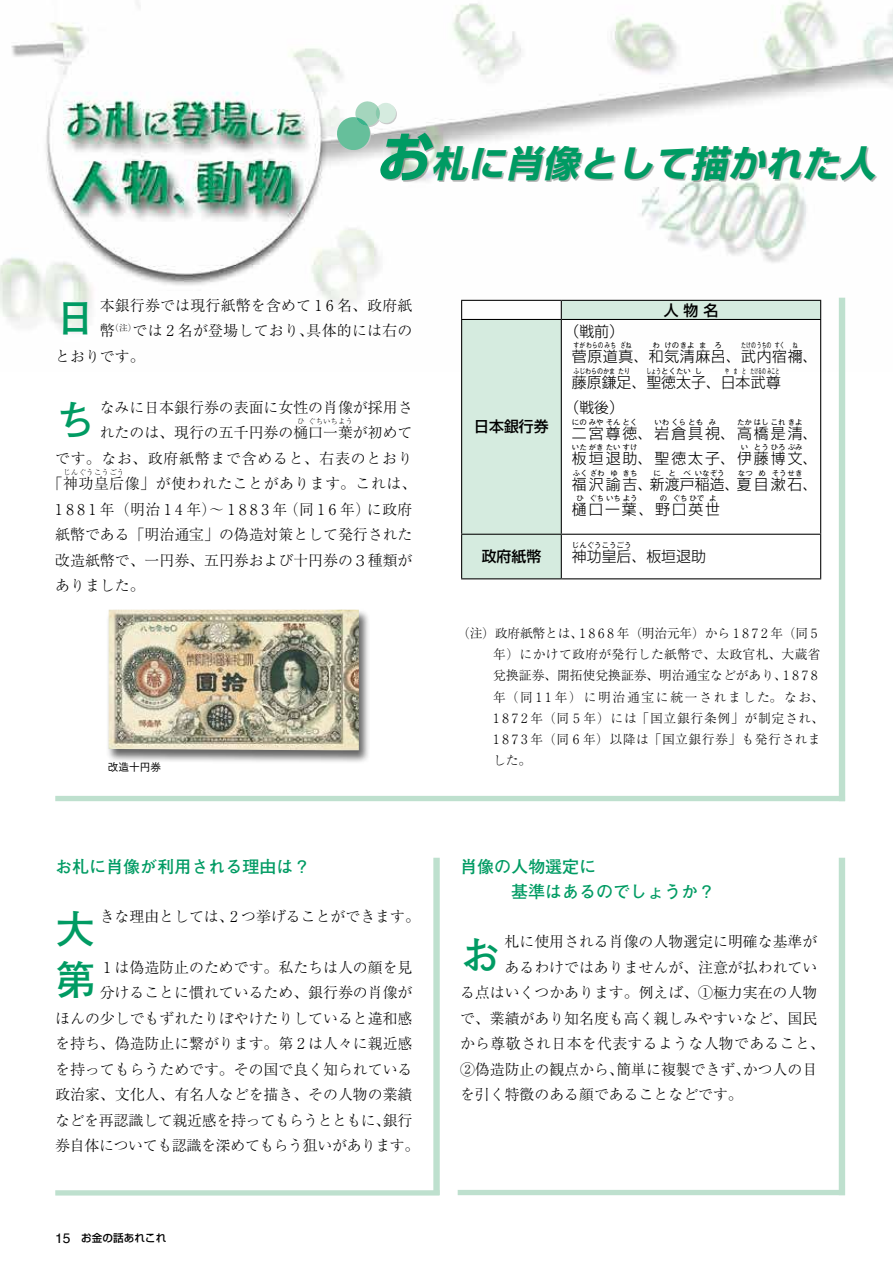
<style>
.page{position:relative;width:893px;height:1263px;background:#fff}
.page>*{position:absolute;margin:0;border:0;box-sizing:border-box;transform-origin:0 0}
.t1{font:700 40.35px "Futo Go B101 Pro";color:#009b63}
.t2{font:italic 700 36.15px "Shin Go Pro";color:#009b63}
.t3{font:700 16.95px/25.5px "Futo Go B101 Pro";color:#009b63}
.t4{font:300 14.85px/25.5px "Ryumin Pro";color:#000}
.t5{font:300 14.85px "Ryumin Pro";letter-spacing:-.02em;color:#000}
.t6{font:300 14.85px/25.5px "Shin Go Pro";letter-spacing:.135em;color:#000}
.t7{font:300 14.85px/25.5px "Ryumin Pro";letter-spacing:.035em;color:#000;text-align:center}
.t8{font:300 14.85px "Ryumin Pro";letter-spacing:.025em;color:#000}
.t9{font:300 14.85px "Ryumin Pro";letter-spacing:.02em;color:#000}
.t10{font:300 14.85px "Shin Go Pro";color:#000}
.t11{font:300 14.85px/25.5px "Shin Go Pro";letter-spacing:.04em;color:#000}
.t12{font:500 14.85px "Shin Go Pro";color:#000}
.t13{font:300 14.85px "Shin Go Pro";letter-spacing:.12em;color:#000}
.t14{font:300 12.75px/21.3px "Ryumin Pro";letter-spacing:.03em;color:#000}
.t15{font:500 10.65px "Shin Go Pro";color:#000}
.t16{font:500 10.65px "Gothic BBB Pro";color:#000}
.t17{font:300 7.5px "Shin Go Pro";color:#000}
.t18{font:300 7.5px "Ryumin Pro";color:#000}
.t19{font:300 7.5px "Shin Go Pro";color:#000;scale:.52 1}
.t20{font:300 7.5px "Shin Go Pro";color:#000;scale:.77 1}
.t21{font:300 7.5px "Shin Go Pro";color:#000;scale:.66 1}
.t22{font:300 7.5px "Shin Go Pro";color:#000;scale:.81 1}
.t23{font:300 7.5px "Shin Go Pro";color:#000;scale:.67 1}
.s1{font-size:53.1px}
.s2{font-family:"Helvetica";font-weight:400;font-size:13.8px}
</style>
<div class="page">
<img style="left:0;top:0;width:893px;height:371px">
<div style="left:433px;top:858px;width:7px;height:337px;background:#bee0ce"></div>
<div style="left:55px;top:1190px;width:384px;height:5px;background:#bee0ce"></div>
<svg style="left:336px;top:101px;width:62px;height:52px"></svg>
<div style="left:382px;top:134px;width:511px;height:48px;background:#000;opacity:.3"></div>
<div style="left:106px;top:609px;width:264px;height:155px;background:#000;opacity:.6"></div>
<img style="left:109px;top:610px;width:250px;height:140px">
<div style="left:839px;top:298px;width:6px;height:503px;background:#bee0ce"></div>
<div style="left:55px;top:796px;width:790px;height:5px;background:#bee0ce"></div>
<div style="left:839px;top:858px;width:6px;height:337px;background:#bee0ce"></div>
<div style="left:458px;top:1190px;width:387px;height:5px;background:#bee0ce"></div>
<svg style="left:462px;top:301px;width:358px;height:277px"></svg>
<hr style="left:461px;top:300px;width:100px;height:1px;background:#000">
<svg style="left:461px;top:301px;width:1px;height:18px"></svg>
<hr style="left:561px;top:300px;width:260px;height:1px;background:#000">
<svg style="left:561px;top:301px;width:1px;height:18px"></svg>
<svg style="left:820px;top:301px;width:1px;height:18px"></svg>
<hr style="left:461px;top:319px;width:100px;height:1px;background:#000">
<hr style="left:461px;top:320px;width:1px;height:214px;background:#000">
<hr style="left:561px;top:319px;width:260px;height:1px;background:#000">
<hr style="left:561px;top:320px;width:1px;height:214px;background:#000">
<hr style="left:820px;top:320px;width:1px;height:214px;background:#000">
<hr style="left:461px;top:534px;width:100px;height:1px;background:#000">
<hr style="left:461px;top:535px;width:1px;height:43px;background:#000">
<hr style="left:561px;top:534px;width:260px;height:1px;background:#000">
<hr style="left:561px;top:535px;width:1px;height:43px;background:#000">
<hr style="left:820px;top:535px;width:1px;height:43px;background:#000">
<hr style="left:461px;top:578px;width:100px;height:1px;background:#000">
<hr style="left:561px;top:578px;width:260px;height:1px;background:#000">
<h2 class="t2" style="left:375px;top:135px;width:512px"><span class="s1">お</span>札に肖像として描かれた人</h2>
<h1 class="t1" style="left:55px;top:286px;width:42px">日</h1>
<p class="t4" style="left:100px;top:291px;width:314px">本銀行券では現行紙幣を含めて 1 6 名、政府紙</p>
<p class="t9" style="left:100px;top:319px;width:314px">幣<sup>（注）</sup>では₂名が登場しており、具体的には右の</p>
<p class="t4" style="left:55px;top:342px;width:91px">とおりです。</p>
<h1 class="t1" style="left:55px;top:388px;width:42px">ち</h1>
<p class="t4" style="left:100px;top:393px;width:314px">なみに日本銀行券の表面に女性の肖像が採用されたのは、現行の五千円券の樋口一葉が初めて</p>
<p class="t18" style="left:297px;top:416px;width:9px">ひ</p>
<p class="t18" style="left:308px;top:416px;width:46px">ぐちいちよう</p>
<p class="t7" style="left:48px;top:444px;width:370px">です。なお、政府紙幣まで含めると、右表のとおり「神功皇后像」が使われたことがあります。これは、</p>
<p class="t18" style="left:63px;top:467px;width:63px">じんぐうこうごう</p>
<p class="t4" style="left:55px;top:495px;width:359px;text-align:justify">1881年（明治14年）〜1883年（同16年）に政府紙幣である「明治通宝」の偽造対策として発行された改造紙幣で、一円券、五円券および十円券の３種類がありました。</p>
<p class="t16" style="left:108px;top:758px;width:55px">改造十円券</p>
<p class="t3" style="left:55px;top:851px;width:257px">お札に肖像が利用される理由は？</p>
<h1 class="t1" style="left:55px;top:897px;width:42px">大</h1>
<p class="t4" style="left:100px;top:902px;width:322px">きな理由としては、₂つ挙げることができます。</p>
<h1 class="t1" style="left:55px;top:948px;width:42px">第</h1>
<p class="t4" style="left:100px;top:953px;width:314px">₁は偽造防止のためです。私たちは人の顔を見</p>
<p class="t4" style="left:100px;top:979px;width:314px">分けることに慣れているため、銀行券の肖像が</p>
<p class="t4" style="left:55px;top:1004px;width:359px">ほんの少しでもずれたりぼやけたりしていると違和感</p>
<p class="t4" style="left:55px;top:1030px;width:359px">を持ち、偽造防止に繋がります。第₂は人々に親近感</p>
<p class="t4" style="left:55px;top:1055px;width:359px">を持ってもらうためです。その国で良く知られている</p>
<p class="t4" style="left:55px;top:1081px;width:359px">政治家、文化人、有名人などを描き、その人物の業績</p>
<p class="t5" style="left:55px;top:1109px;width:359px">などを再認識して親近感を持ってもらうとともに、銀行</p>
<p class="t5" style="left:55px;top:1134px;width:366px">券自体についても認識を深めてもらう狙いがあります。</p>
<p class="t15" style="left:55px;top:1229px;width:113px"><span class="s2">15</span>　お金の話あれこれ</p>
<p class="t12" style="left:474px;top:415px;width:76px">日本銀行券</p>
<p class="t12" style="left:664px;top:298px;width:56px">人 物 名</p>
<p class="t11" style="left:572px;top:317px;width:247px;text-indent:-7px">（戦前）<br>菅原道真、和気清麻呂、武内宿禰、</p>
<p class="t20" style="left:574px;top:339px;width:57px">すがわらのみち</p>
<p class="t20" style="left:620px;top:339px;width:16px">ざね</p>
<p class="t17" style="left:652px;top:339px;width:9px">わ</p>
<p class="t17" style="left:664px;top:339px;width:32px">けのきよ</p>
<p class="t17" style="left:699px;top:339px;width:9px">ま</p>
<p class="t17" style="left:715px;top:339px;width:9px">ろ</p>
<p class="t21" style="left:741px;top:339px;width:67px">たけのうちの すく</p>
<p class="t21" style="left:793px;top:339px;width:9px">ね</p>
<p class="t10" style="left:572px;top:370px;width:210px">藤原鎌足、聖徳太子、日本武尊</p>
<p class="t22" style="left:573px;top:365px;width:71px">ふじわらのかまたり</p>
<p class="t23" style="left:646px;top:365px;width:68px">しょうとくたい</p>
<p class="t17" style="left:695px;top:365px;width:9px">し</p>
<p class="t19" style="left:725px;top:365px;width:41px">やまと</p>
<p class="t19" style="left:750px;top:365px;width:57px">たけるのみこと</p>
<p class="t6" style="left:572px;top:393px;width:247px;text-indent:-7px">（戦後）<br>二宮尊徳、岩倉具視、高橋是清、</p>
<p class="t17" style="left:572px;top:416px;width:67px">にのみやそんとく</p>
<p class="t17" style="left:654px;top:416px;width:50px">いわくらとも</p>
<p class="t17" style="left:709px;top:416px;width:9px">み</p>
<p class="t17" style="left:737px;top:416px;width:67px">たかはしこれきよ</p>
<p class="t6" style="left:572px;top:444px;width:247px">板垣退助、聖徳太子、伊藤博文、</p>
<p class="t17" style="left:572px;top:441px;width:67px">いたがきたいすけ</p>
<p class="t17" style="left:741px;top:441px;width:9px">い</p>
<p class="t17" style="left:754px;top:441px;width:50px">とうひろぶみ</p>
<p class="t6" style="left:572px;top:470px;width:247px">福沢諭吉、新渡戸稲造、夏目漱石、</p>
<p class="t17" style="left:573px;top:467px;width:33px">ふくざわ</p>
<p class="t17" style="left:610px;top:467px;width:9px">ゆ</p>
<p class="t17" style="left:623px;top:467px;width:16px">きち</p>
<p class="t17" style="left:654px;top:467px;width:9px">に</p>
<p class="t17" style="left:669px;top:467px;width:9px">と</p>
<p class="t17" style="left:683px;top:467px;width:9px">べ</p>
<p class="t17" style="left:695px;top:467px;width:31px">いなぞう</p>
<p class="t17" style="left:738px;top:467px;width:16px">なつ</p>
<p class="t17" style="left:758px;top:467px;width:9px">め</p>
<p class="t17" style="left:772px;top:467px;width:32px">そうせき</p>
<p class="t13" style="left:572px;top:498px;width:150px">樋口一葉、野口英世</p>
<p class="t17" style="left:577px;top:492px;width:9px">ひ</p>
<p class="t17" style="left:589px;top:492px;width:50px">ぐちいちよう</p>
<p class="t17" style="left:660px;top:492px;width:9px">の</p>
<p class="t17" style="left:673px;top:492px;width:33px">ぐちひで</p>
<p class="t17" style="left:709px;top:492px;width:9px">よ</p>
<p class="t17" style="left:572px;top:539px;width:61px">じんぐうこうごう</p>
<p class="t12" style="left:482px;top:544px;width:61px">政府紙幣</p>
<p class="t10" style="left:572px;top:544px;width:135px">神功皇后、板垣退助</p>
<p class="t14" style="left:493px;top:621px;width:332px;text-indent:-36px">（注）政府紙幣とは、1 8 6 8 年（明治元年）から 1 8 7 2 年（同₅年）にかけて政府が発行した紙幣で、太政官札、大蔵省兌換証券、開拓使兌換証券、明治通宝などがあり、1 8 7 8年（同11 年）に明治通宝に統一されました。なお、<br>1 8 7 2 年（同₅年）には「国立銀行条例」が制定され、<br>1 8 7 3 年（同₆年）以降は「国立銀行券」も発行されました。</p>
<p class="t3" style="left:460px;top:851px;width:257px">肖像の人物選定に<br>　　　基準はあるのでしょうか？</p>
<h1 class="t1" style="left:460px;top:922px;width:42px">お</h1>
<p class="t4" style="left:504px;top:928px;width:314px">札に使用される肖像の人物選定に明確な基準が</p>
<p class="t4" style="left:504px;top:953px;width:314px">あるわけではありませんが、注意が払われてい</p>
<p class="t4" style="left:460px;top:979px;width:359px">る点はいくつかあります。例えば、①極力実在の人物</p>
<p class="t4" style="left:460px;top:1004px;width:359px">で、業績があり知名度も高く親しみやすいなど、国民</p>
<p class="t8" style="left:460px;top:1032px;width:366px">から尊敬され日本を代表するような人物であること、</p>
<p class="t4" style="left:460px;top:1055px;width:359px">②偽造防止の観点から、簡単に複製できず、かつ人の目</p>
<p class="t4" style="left:460px;top:1081px;width:284px">を引く特徴のある顔であることなどです。</p>
</div>
